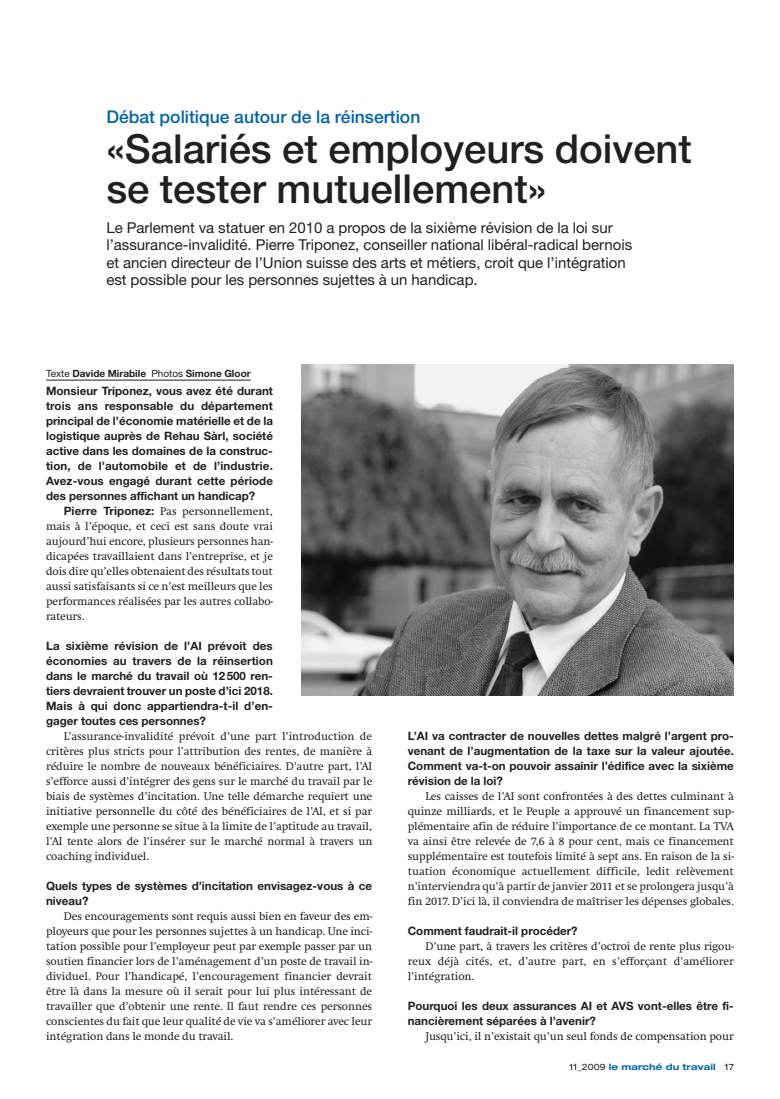
<style>
.page{position:relative;width:780px;height:1099px;background:#fff}
.page>*{position:absolute;margin:0;border:0;box-sizing:border-box;transform-origin:0 0}
.dam_02_Headline_gros{font:500 40px/40px "Helvetica Neue LT";color:#231f20}
.dam_01_Spitztitel{font:500 17.5px "Helvetica Neue LT";color:#0065a4}
.dam_04_Leadtext{font:15px/17.5px "Helvetica Neue LT";color:#231f20}
.dam_07_Lauftext_mit{font:11.5px/15px "Swift EF";letter-spacing:-.01em;color:#231f20;text-align:justify}
.dam_08_Lauftext_Frag{font:700 11.5px/15px "Helvetica Neue LT";color:#231f20;text-align:justify}
.dam_05_Autor_Fotogra{font:700 10px "Helvetica Neue LT";color:#231f20}
.t1{font:700 expanded 8.75px "Helvetica Neue LT";letter-spacing:.01em;color:#0065a4}
.s1{font-weight:400}
.s2{font-family:"Helvetica Neue LT";font-weight:700}
.s3{font-weight:400;color:#231f20}
</style>
<div class="page">
<hr style="left:46px;top:380px;width:205px;height:1px;background:#231f20">
<img style="left:301px;top:365px;width:432px;height:330px">
<p class="dam_01_Spitztitel" style="left:106px;top:107px;width:315px">Débat politique autour de la réinsertion</p>
<p class="dam_02_Headline_gros" style="left:106px;top:129px;width:587px">«Salariés et employeurs doivent se tester mutuellement»</p>
<p class="dam_04_Leadtext" style="left:106px;top:218px;width:527px">Le Parlement va statuer en 2010 a propos de la sixième révision de la loi sur l’assurance-invalidité. Pierre Triponez, conseiller national libéral-radical bernois</p>
<p class="dam_04_Leadtext" style="left:106px;top:253px;width:521px">et ancien directeur de l’Union suisse des arts et métiers, croit que l’intégration</p>
<p class="dam_04_Leadtext" style="left:106px;top:271px;width:373px">est possible pour les personnes sujettes à un handicap.</p>
<p class="dam_05_Autor_Fotogra" style="left:46px;top:367px;width:206px"><span class="s1">Texte</span> Davide Mirabile <span class="s1">Photos</span> Simone Gloor</p>
<p class="dam_08_Lauftext_Frag" style="left:46px;top:383px;width:228px">Monsieur Triponez, vous avez été durant trois ans responsable du département principal de l’économie matérielle et de la logistique auprès de Rehau Sàrl, société active dans les domaines de la construc&shy;tion, de l’automobile et de l’industrie.<br>Avez-vous engagé durant cette période des personnes affichant un handicap?</p>
<p class="dam_07_Lauftext_mit" style="left:46px;top:504px;width:228px;text-indent:18px"><span class="s2">Pierre Triponez:</span> Pas personnellement, mais à l’époque, et ceci est sans doute vrai aujourd’hui encore, plusieurs personnes han&shy;dicapées travaillaient dans l’entreprise, et je dois dire qu’elles obtenaient des résultats tout aussi satisfaisants si ce n’est meilleurs que les performances réalisées par les autres collabo&shy;rateurs.</p>
<p class="dam_08_Lauftext_Frag" style="left:46px;top:638px;width:228px">La sixième révision de l’AI prévoit des économies au travers de la réinsertion dans le marché du travail où 12500 ren&shy;tiers devraient trouver un poste d’ici 2018.<br>Mais à qui donc appartiendra-t-il d’en&shy;gager toutes ces personnes?</p>
<p class="dam_07_Lauftext_mit" style="left:46px;top:729px;width:328px;text-indent:18px">L’assurance-invalidité prévoit d’une part l’introduction de critères plus stricts pour l’attribution des rentes, de manière à réduire le nombre de nouveaux bénéficiaires. D’autre part, l’AI s’efforce aussi d’intégrer des gens sur le marché du travail par le biais de systèmes d’incitation. Une telle démarche requiert une initiative personnelle du côté des bénéficiaires de l’AI, et si par exemple une personne se situe à la limite de l’aptitude au travail, l’AI tente alors de l’insérer sur le marché normal à travers un coaching individuel.</p>
<p class="dam_08_Lauftext_Frag" style="left:46px;top:878px;width:327px">Quels types de systèmes d’incitation envisagez-vous à ce niveau?</p>
<p class="dam_07_Lauftext_mit" style="left:46px;top:909px;width:327px;text-indent:18px">Des encouragements sont requis aussi bien en faveur des em&shy;ployeurs que pour les personnes sujettes à un handicap. Une inci&shy;tation possible pour l’employeur peut par exemple passer par un soutien financier lors de l’aménagement d’un poste de travail in&shy;dividuel. Pour l’handicapé, l’encouragement financier devrait être là dans la mesure où il serait pour lui plus intéressant de travailler que d’obtenir une rente. Il faut rendre ces personnes conscientes du fait que leur qualité de vie va s’améliorer avec leur intégration dans le monde du travail.</p>
<p class="dam_08_Lauftext_Frag" style="left:407px;top:728px;width:327px">L’AI va contracter de nouvelles dettes malgré l’argent pro&shy;venant de l’augmentation de la taxe sur la valeur ajoutée.<br>Comment va-t-on pouvoir assainir l’édifice avec la sixième révision de la loi?</p>
<p class="dam_07_Lauftext_mit" style="left:407px;top:789px;width:328px;text-indent:18px">Les caisses de l’AI sont confrontées à des dettes culminant à quinze milliards, et le Peuple a approuvé un financement sup&shy;plémentaire afin de réduire l’importance de ce montant. La TVA va ainsi être relevée de 7,6 à 8 pour cent, mais ce financement supplémentaire est toutefois limité à sept ans. En raison de la si&shy;tuation économique actuellement difficile, ledit relèvement n’interviendra qu’à partir de janvier 2011 et se prolongera jusqu’à fin 2017. D’ici là, il conviendra de maîtriser les dépenses globales.</p>
<p class="dam_08_Lauftext_Frag" style="left:407px;top:923px;width:171px">Comment faudrait-il procéder?</p>
<p class="dam_07_Lauftext_mit" style="left:407px;top:939px;width:328px;text-indent:18px">D’une part, à travers les critères d’octroi de rente plus rigou&shy;reux déjà cités, et, d’autre part, en s’efforçant d’améliorer l’intégration.</p>
<p class="dam_08_Lauftext_Frag" style="left:407px;top:998px;width:327px">Pourquoi les deux assurances AI et AVS vont-elles être fi&shy;nancièrement séparées à l’avenir?</p>
<p class="dam_07_Lauftext_mit" style="left:425px;top:1029px;width:310px">Jusqu’ici, il n’existait qu’un seul fonds de compensation pour</p>
<p class="t1" style="left:569px;top:1061px;width:166px"><span class="s3">11_2009</span> le marché du travail <span class="s3">17</span></p>
</div>
